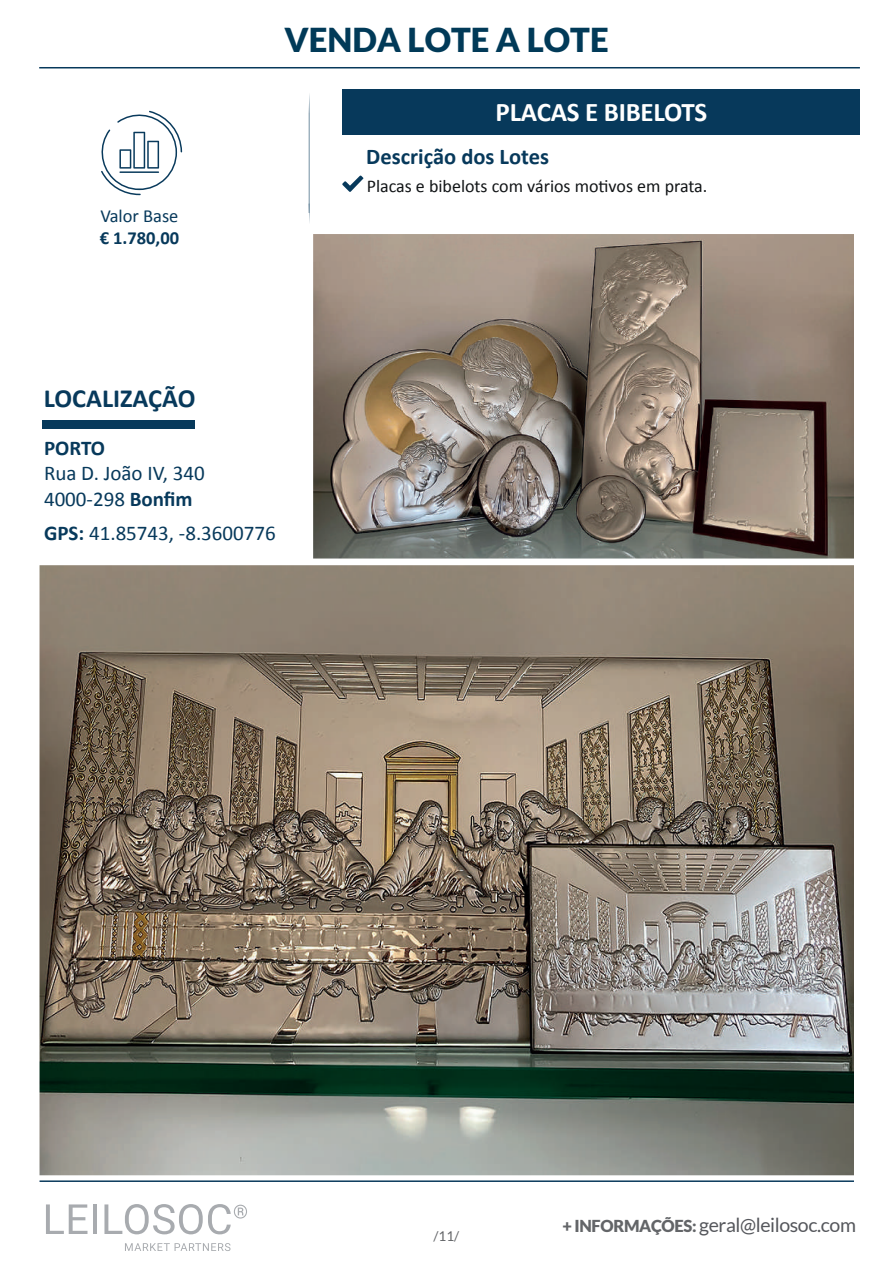
<style>
.page{position:relative;width:893px;height:1263px;background:#fff}
.page>*{position:absolute;margin:0;border:0;box-sizing:border-box;transform-origin:0 0}
.t1{font:900 33px "Lato";color:#013a58}
.t2{font:700 27px "Calibri";letter-spacing:-.01em;color:#fff}
.t3{font:700 26.25px "Calibri";color:#07395b}
.t4{font:700 22.5px "Calibri";color:#07395b}
.t5{font:21px/25.2px "Calibri";color:#07395b}
.t6{font:700 21px "Calibri";letter-spacing:-.005em;color:#07395b}
.t7{font:19.5px "Lato";letter-spacing:-.02em;color:#55575c}
.t8{font:18.45px "Calibri";color:#07395b}
.t9{font:700 18.45px "Calibri";color:#07395b}
.t10{font:18px "Calibri";color:#111416}
.t11{font:13.5px "Lato";color:#636568}
.s1{font-weight:700}
.s2{font-weight:900;font-size:16.5px;color:#636568}
</style>
<div class="page">
<img style="left:313px;top:234px;width:541px;height:325px">
<svg style="left:46px;top:1204px;width:41px;height:30px"></svg>
<hr style="left:93px;top:1204px;width:4px;height:30px;background:#a8abaf">
<svg style="left:104px;top:1204px;width:143px;height:30px"></svg>
<svg style="left:125px;top:1243px;width:105px;height:8px"></svg>
<hr style="left:40px;top:1180px;width:814px;height:2px;background:#093a5c">
<div style="left:342px;top:89px;width:517px;height:46px;background:#07395b"></div>
<div style="left:42px;top:421px;width:153px;height:8px;background:#07395b"></div>
<svg style="left:309px;top:94px;width:1px;height:129px"></svg>
<svg style="left:342px;top:176px;width:21px;height:16px"></svg>
<hr style="left:39px;top:67px;width:820px;height:1px;background:#07395b">
<img style="left:40px;top:565px;width:814px;height:610px">
<svg style="left:101px;top:111px;width:81px;height:84px"></svg>
<p class="t8" style="left:100px;top:204px;width:80px">Valor Base</p>
<p class="t9" style="left:100px;top:225px;width:81px">€ 1.780,00</p>
<h1 class="t1" style="left:284px;top:21px;width:326px">VENDA LOTE A LOTE</h1>
<p class="t2" style="left:495px;top:93px;width:213px">PLACAS E BIBELOTS</p>
<p class="t4" style="left:366px;top:141px;width:184px">Descrição dos Lotes</p>
<p class="t10" style="left:366px;top:175px;width:342px">Placas e bibelots com vários motivos em prata.</p>
<p class="t3" style="left:44px;top:380px;width:153px">LOCALIZAÇÃO</p>
<p class="t6" style="left:44px;top:433px;width:63px">PORTO</p>
<p class="t5" style="left:44px;top:460px;width:162px">Rua D. João IV, 340<br>4000-298 <span class="s1">Bonfim</span></p>
<p class="t5" style="left:44px;top:519px;width:233px"><span class="s1">GPS:</span> 41.85743, -8.3600776</p>
<p class="t11" style="left:433px;top:1229px;width:27px">/11/</p>
<p class="t7" style="left:562px;top:1214px;width:295px"><span class="s2">+ INFORMAÇÕES:</span> geral@leilosoc.com</p>
</div>
